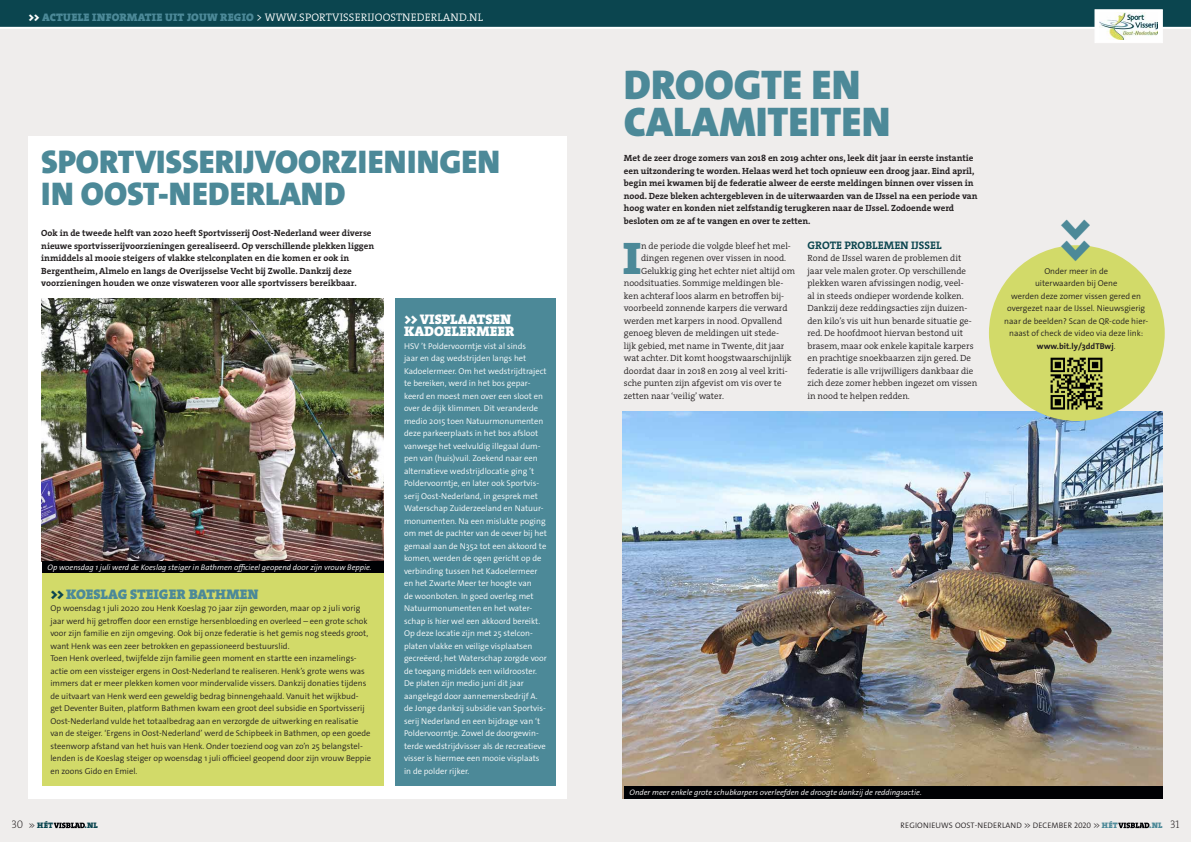
<style>
.page{position:relative;width:1191px;height:842px;background:#efedec}
.page>*{position:absolute;margin:0;border:0;box-sizing:border-box;transform-origin:0 0}
.t1{font:46.5px "The Serif HP9 Blk";color:#4c8998}
.t2{font:46px "The Serif HP9 Blk";color:#4c8998}
.t3{font:900 41.8px/37.5px "The Sans Os F";color:#4c8998}
.t4{font:900 33px/32px "The Sans Os F";color:#4c8998}
.t5{font:14px/12.5px "The Serif HP9 Blk";color:#fff}
.t6{font:14px "The Serif HP9 Blk";color:#4c8998}
.t7{font:11px "The Serif HP4 Se Lig";letter-spacing:.015em;color:#fff}
.t8{font:11px "The Serif HP7 Bld";color:#0b454f}
.t9{font:9px/12.5px "The Serif HP4 Se Lig";color:#231f20}
.t10{font:9px/12.5px "The Serif HP7 Bld";color:#231f20}
.t11{font:300 8.5px/12.5px "The Sans Os F";color:#231f20}
.t12{font:300 8.5px/12.5px "The Sans Os F";color:#fff}
.t13{font:italic 300 8px "The Sans Os F";color:#fff}
.t14{font:300 8px "The Sans Os F";letter-spacing:.02em;color:#231f20}
.t15{font:8px "The Serif HP9 Blk";color:#0b454f}
.t16{font:8px "The Serif HP9 Blk";color:#4c8998}
.s1{font-family:"The Serif HP9 Blk"}
.s2{font-family:"The Serif HP9 Blk";color:#4c8998}
.s3{color:#0b454f}
.s4{font-weight:700}
.s5{font-family:"The Serif HP2 Ex Lig";font-size:11px;color:#231f20}
.s6{font-family:"The Sans Os F";font-weight:300;color:#231f20}
.s7{font-family:"The Serif HP9 Blk";font-weight:400;color:#4c8998}
</style>
<div class="page">
<div style="left:28px;top:136px;width:539px;height:663px;background:#fff"></div>
<div style="left:0;top:0;width:1191px;height:28px;background:#0b454f"></div>
<img style="left:622px;top:411px;width:540px;height:388px">
<img style="left:42px;top:299px;width:341px;height:262px">
<svg style="left:54px;top:822px;width:31px;height:6px"></svg>
<svg style="left:1118px;top:822px;width:31px;height:6px"></svg>
<hr style="left:0;top:27px;width:1191px;height:2px;background:#fff">
<div style="left:42px;top:561px;width:341px;height:13px;background:#000104"></div>
<div style="left:624px;top:786px;width:538px;height:12px;background:#000104"></div>
<div style="left:395px;top:298px;width:161px;height:488px;background:#4c8998"></div>
<div style="left:42px;top:574px;width:341px;height:212px;background:#d2da69"></div>
<div style="left:989px;top:245px;width:175px;height:176px;background:#d2da69;border-radius:50%"></div>
<img style="left:1042px;top:357px;width:68px;height:61px">
<div style="left:1094px;top:10px;width:68px;height:33px;background:#fff"></div>
<img style="left:1099px;top:13px;width:58px;height:27px">
<p class="t7" style="left:28px;top:10px;width:456px"><span class="s1">&gt;&gt;</span> <span class="s2">ACTUELE INFORMATIE UIT JOUW REGIO</span> &gt; WWW.SPORTVISSERIJOOSTNEDERLAND.NL</p>
<h3 class="t4" style="left:41px;top:146px;width:460px">SPORTVISSERIJVOORZIENINGEN<br>IN OOST-NEDERLAND</h3>
<p class="t10" style="left:41px;top:227px;width:334px">Ook in de tweede helft van 2020 heeft Sportvisserij Oost-Nederland weer diverse nieuwe sportvisserijvoorzieningen gerealiseerd. Op verschillende plekken liggen inmiddels al mooie steigers of vlakke stelconplaten en die komen er ook in Bergentheim, Almelo en langs de Overijsselse Vecht bij Zwolle. Dankzij deze voorzieningen houden we onze viswateren voor alle sportvissers bereikbaar.</p>
<p class="t13" style="left:48px;top:562px;width:325px">Op woensdag 1 juli werd de Koeslag steiger in Bathmen officieel geopend door zijn vrouw Beppie.</p>
<h3 class="t6" style="left:50px;top:584px;width:210px"><span class="s3">&gt;&gt;</span> KOESLAG STEIGER BATHMEN</h3>
<p class="t11" style="left:50px;top:602px;width:322px">Op woensdag 1 juli 2020 zou Henk Koeslag 70 jaar zijn geworden, maar op 2 juli vorig jaar werd hij getroffen door een ernstige hersenbloeding en overleed – een grote schok voor zijn familie en zijn omgeving. Ook bij onze federatie is het gemis nog steeds groot, want Henk was een zeer betrokken en gepassioneerd bestuurslid.<br>Toen Henk overleed, twijfelde zijn familie geen moment en startte een inzamelings&shy;actie om een vissteiger ergens in Oost-Nederland te realiseren. Henk’s grote wens was immers dat er meer plekken komen voor mindervalide vissers. Dankzij donaties tijdens de uitvaart van Henk werd een geweldig bedrag binnengehaald. Vanuit het wijkbud&shy;get Deventer Buiten, platform Bathmen kwam een groot deel subsidie en Sportvisserij Oost-Nederland vulde het totaalbedrag aan en verzorgde de uitwerking en realisatie van de steiger. ‘Ergens in Oost-Nederland’ werd de Schipbeek in Bathmen, op een goede steenworp afstand van het huis van Henk. Onder toeziend oog van zo’n 25 belangstel&shy;lenden is de Koeslag steiger op woensdag 1 juli officieel geopend door zijn vrouw Beppie en zoons Gido en Emiel.</p>
<h3 class="t5" style="left:404px;top:312px;width:112px">&gt;&gt; VISPLAATSEN<br>KADOELERMEER</h3>
<p class="t12" style="left:404px;top:339px;width:144px">HSV ’t Poldervoorntje vist al sinds<br>jaar en dag wedstrijden langs het Kadoelermeer. Om het wedstrijdtraject te bereiken, werd in het bos gepar&shy;keerd en moest men over een sloot en over de dijk klimmen. Dit veranderde medio 2015 toen Natuurmonumenten deze parkeerplaats in het bos afsloot vanwege het veelvuldig illegaal dum&shy;pen van (huis)vuil. Zoekend naar een alternatieve wedstrijdlocatie ging ’t Poldervoorntje, en later ook Sportvis&shy;serij Oost-Nederland, in gesprek met Waterschap Zuiderzeeland en Natuur&shy;monumenten. Na een mislukte poging om met de pachter van de oever bij het gemaal aan de N352 tot een akkoord te komen, werden de ogen gericht op de verbinding tussen het Kadoelermeer en het Zwarte Meer ter hoogte van<br>de woonboten. In goed overleg met Natuurmonumenten en het water&shy;schap is hier wel een akkoord bereikt.<br>Op deze locatie zijn met 25 stelcon&shy;platen vlakke en veilige visplaatsen gecreëerd; het Waterschap zorgde voor de toegang middels een wildrooster.<br>De platen zijn medio juni dit jaar aangelegd door aannemersbedrijf A. de Jonge dankzij subsidie van Sportvis&shy;serij Nederland en een bijdrage van ‘t Poldervoorntje. Zowel de doorgewin&shy;terde wedstrijdvisser als de recreatieve visser is hiermee een mooie visplaats in de polder rijker.</p>
<h3 class="t3" style="left:624px;top:66px;width:268px">DROOGTE EN<br>CALAMITEITEN</h3>
<p class="t10" style="left:624px;top:152px;width:355px">Met de zeer droge zomers van 2018 en 2019 achter ons, leek dit jaar in eerste instantie een uitzondering te worden. Helaas werd het toch opnieuw een droog jaar. Eind april, begin mei kwamen bij de federatie alweer de eerste meldingen binnen over vissen in nood. Deze bleken achtergebleven in de uiterwaarden van de IJssel na een periode van hoog water en konden niet zelfstandig terugkeren naar de IJssel. Zodoende werd besloten om ze af te vangen en over te zetten.</p>
<h2 class="t2" style="left:623px;top:227px;width:19px">I</h2>
<p class="t9" style="left:641px;top:239px;width:151px">n de periode die volgde bleef het mel-</p>
<p class="t9" style="left:641px;top:252px;width:146px">dingen regenen over vissen in nood.</p>
<p class="t9" style="left:641px;top:264px;width:156px">Gelukkig ging het echter niet altijd om</p>
<p class="t9" style="left:624px;top:277px;width:161px">noodsituaties. Sommige meldingen ble-</p>
<p class="t9" style="left:624px;top:289px;width:162px">ken achteraf loos alarm en betroffen bij-</p>
<p class="t9" style="left:624px;top:302px;width:165px">voorbeeld zonnende karpers die verward</p>
<p class="t9" style="left:624px;top:314px;width:160px">werden met karpers in nood. Opvallend</p>
<p class="t9" style="left:624px;top:327px;width:157px">genoeg bleven de meldingen uit stede-</p>
<p class="t9" style="left:624px;top:339px;width:162px">lijk gebied, met name in Twente, dit jaar</p>
<p class="t9" style="left:624px;top:352px;width:169px">wat achter. Dit komt hoogstwaarschijnlijk</p>
<p class="t9" style="left:624px;top:364px;width:165px">doordat daar in 2018 en 2019 al veel kriti-</p>
<p class="t9" style="left:624px;top:377px;width:159px">sche punten zijn afgevist om vis over te</p>
<p class="t9" style="left:624px;top:389px;width:102px">zetten naar ‘veilig’ water.</p>
<p class="t8" style="left:807px;top:237px;width:136px">GROTE PROBLEMEN IJSSEL</p>
<p class="t9" style="left:807px;top:252px;width:171px">Rond de IJssel waren de problemen dit jaar vele malen groter. Op verschillende plekken waren afvissingen nodig, veel-<br>al in steeds ondieper wordende kolken.<br>Dankzij deze reddingsacties zijn duizen&shy;den kilo’s vis uit hun benarde situatie ge&shy;red. De hoofdmoot hiervan bestond uit brasem, maar ook enkele kapitale karpers en prachtige snoekbaarzen zijn gered. De federatie is alle vrijwilligers dankbaar die zich deze zomer hebben ingezet om vissen in nood te helpen redden.</p>
<h1 class="t1" style="left:1109px;top:217px;width:48px;rotate:90deg">&gt;&gt;</h1>
<p class="t11" style="left:1004px;top:264px;width:145px;text-align:center">Onder meer in de<br>uiterwaarden bij Oene<br>werden deze zomer vissen gered en overgezet naar de IJssel. Nieuwsgierig naar de beelden? Scan de QR-code hier&shy;naast of check de video via deze link: <span class="s4">www.bit.ly/3ddTBwj</span>.</p>
<p class="t13" style="left:629px;top:787px;width:294px">Onder meer enkele grote schubkarpers overleefden de droogte dankzij de reddingsactie.</p>
<p class="t15" style="left:11px;top:820px;width:43px"><span class="s5">30</span> <span class="s6">&gt;&gt;</span> HÉT</p>
<p class="t15" style="left:85px;top:820px;width:15px">.NL</p>
<p class="t14" style="left:900px;top:820px;width:219px">REGIONIEUWS OOST-NEDERLAND &gt;&gt; DECEMBER 2020 &gt;&gt; <span class="s7">HÉT</span></p>
<p class="t16" style="left:1149px;top:820px;width:32px">.NL <span class="s5">31</span></p>
</div>
